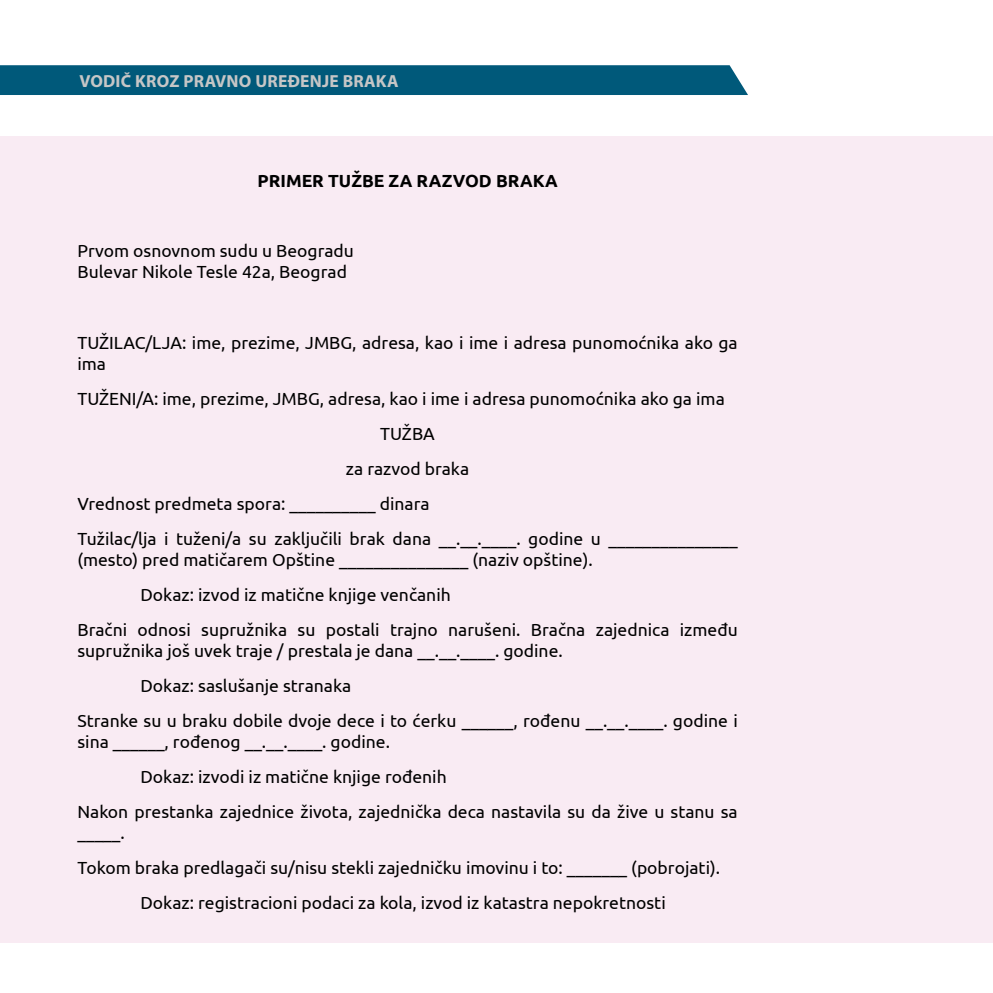
<style>
.page{position:relative;width:993px;height:993px;background:#fff}
.page>*{position:absolute;margin:0;border:0;box-sizing:border-box;transform-origin:0 0}
.t1{font:17.5px/21px "Ubuntu";color:#000}
.t2{font:700 17.5px "Myriad Pro";letter-spacing:.01em;color:#c6c6c6}
.t3{font:700 17.5px "Ubuntu";color:#000}
</style>
<div class="page">
<div style="left:0;top:65px;width:747px;height:30px;background:#00597a"></div>
<div style="left:0;top:136px;width:992px;height:807px;background:#f9ebf3"></div>
<p class="t2" style="left:79px;top:69px;width:320px">VODIČ KROZ PRAVNO UREĐENJE BRAKA</p>
<p class="t3" style="left:257px;top:170px;width:301px">PRIMER TUŽBE ZA RAZVOD BRAKA</p>
<p class="t1" style="left:77px;top:240px;width:278px">Prvom osnovnom sudu u Beogradu<br>Bulevar Nikole Tesle 42a, Beograd</p>
<p class="t1" style="left:77px;top:331px;width:661px">TUŽILAC/LJA: ime, prezime, JMBG, adresa, kao i ime i adresa punomoćnika ako ga ima</p>
<p class="t1" style="left:77px;top:387px;width:648px">TUŽENI/A: ime, prezime, JMBG, adresa, kao i ime i adresa punomoćnika ako ga ima</p>
<p class="t1" style="left:380px;top:422px;width:56px">TUŽBA</p>
<p class="t1" style="left:346px;top:457px;width:125px">za razvod braka</p>
<p class="t1" style="left:77px;top:492px;width:353px">Vrednost predmeta spora: __________ dinara</p>
<p class="t1" style="left:77px;top:527px;width:661px">Tužilac/lja i tuženi/a su zaključili brak dana __.__.____. godine u _______________</p>
<p class="t1" style="left:77px;top:548px;width:516px">(mesto) pred matičarem Opštine _______________ (naziv opštine).</p>
<p class="t1" style="left:140px;top:583px;width:312px">Dokaz: izvod iz matične knjige venčanih</p>
<p class="t1" style="left:77px;top:618px;width:661px">Bračni odnosi supružnika su postali trajno narušeni. Bračna zajednica između</p>
<p class="t1" style="left:77px;top:639px;width:486px">supružnika još uvek traje / prestala je dana __.__.____. godine.</p>
<p class="t1" style="left:140px;top:674px;width:212px">Dokaz: saslušanje stranaka</p>
<p class="t1" style="left:77px;top:709px;width:661px">Stranke su u braku dobile dvoje dece i to ćerku ______, rođenu __.__.____. godine i</p>
<p class="t1" style="left:77px;top:730px;width:314px">sina ______, rođenog __.__.____. godine.</p>
<p class="t1" style="left:140px;top:765px;width:307px">Dokaz: izvodi iz matične knjige rođenih</p>
<p class="t1" style="left:77px;top:800px;width:661px">Nakon prestanka zajednice života, zajednička deca nastavila su da žive u stanu sa</p>
<p class="t1" style="left:77px;top:821px;width:49px">_____.</p>
<p class="t1" style="left:77px;top:856px;width:644px">Tokom braka predlagači su/nisu stekli zajedničku imovinu i to: _______ (pobrojati).</p>
<p class="t1" style="left:140px;top:891px;width:526px">Dokaz: registracioni podaci za kola, izvod iz katastra nepokretnosti</p>
</div>
